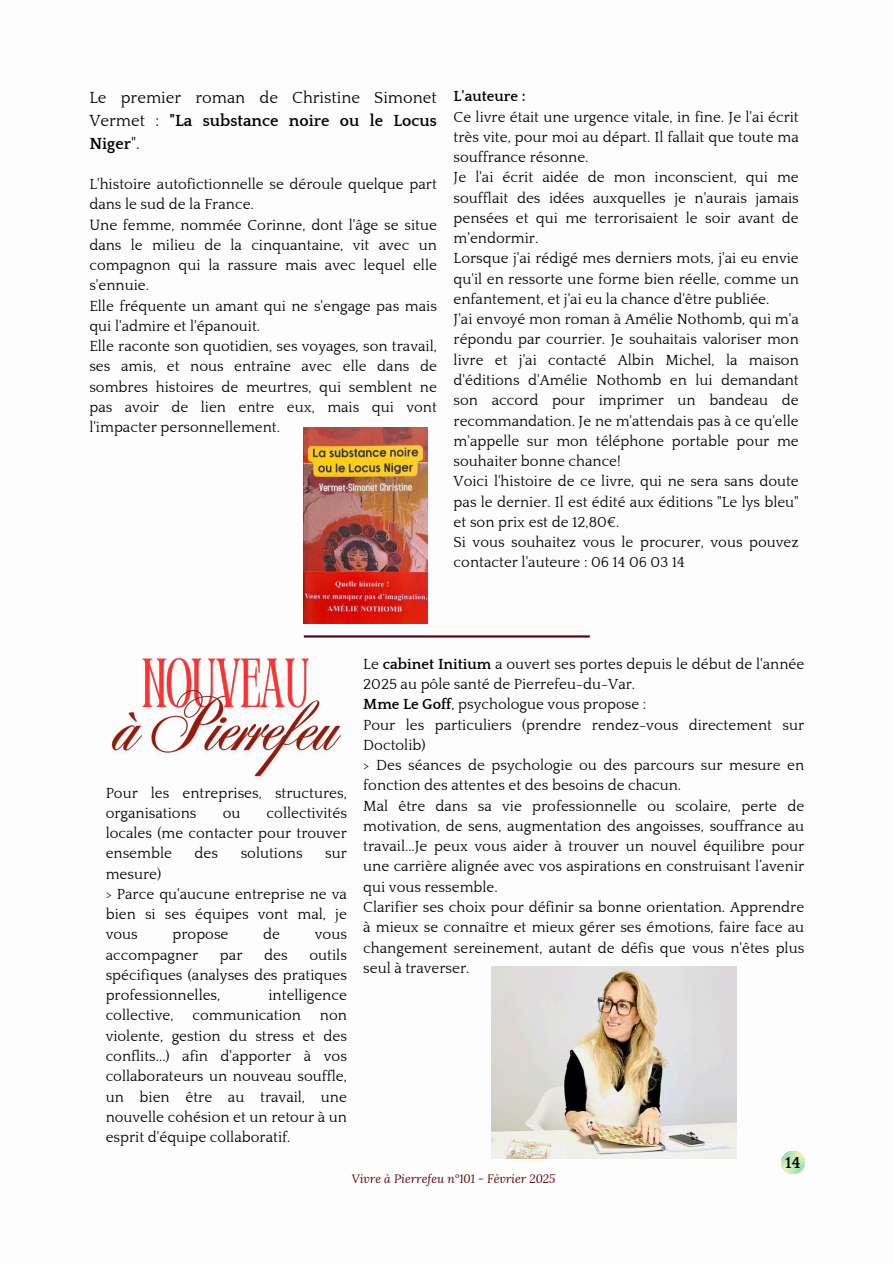
<style>
.page{position:relative;width:894px;height:1264px;background:#fff}
.page>*{position:absolute;margin:0;border:0;box-sizing:border-box;transform-origin:0 0}
.t1{font:16.5px/22.5px "Quattrocento";color:#000;text-align:justify}
.t2{font:700 16.35px "Quattrocento";color:#000}
.t3{font:15px/20.2px "Quattrocento";color:#000}
.t4{font:italic 12px "Lora";color:#5b0905}
.s1{font-weight:700}
</style>
<div class="page">
<img style="left:781px;top:1151px;width:22px;height:22px">
<img style="left:304px;top:427px;width:123px;height:196px">
<hr style="left:304px;top:635px;width:285px;height:2px;background:#5b0905">
<img style="left:491px;top:966px;width:244px;height:192px">
<img style="left:142px;top:658px;width:167px;height:17px">
<img style="left:111px;top:675px;width:230px;height:103px">
<p class="t1" style="left:89px;top:87px;width:349px">Le premier roman de Christine Simonet Vermet : <span class="s1">"La substance noire ou le Locus Niger</span>".</p>
<h3 class="t3" style="left:89px;top:174px;width:349px">L'histoire autofictionnelle se déroule quelque part dans le sud de la France.<br>Une femme, nommée Corinne, dont l'âge se situe dans le milieu de la cinquantaine, vit avec un compagnon qui la rassure mais avec lequel elle s'ennuie.<br>Elle fréquente un amant qui ne s'engage pas mais qui l'admire et l'épanouit.<br>Elle raconte son quotidien, ses voyages, son travail, ses amis, et nous entraîne avec elle dans de sombres histoires de meurtres, qui semblent ne pas avoir de lien entre eux, mais qui vont l'impacter personnellement.</h3>
<p class="t3" style="left:453px;top:87px;width:346px"><span class="s1">L'auteure :<br></span>Ce livre était une urgence vitale, in fine. Je l'ai écrit très vite, pour moi au départ. Il fallait que toute ma souffrance résonne.<br>Je l'ai écrit aidée de mon inconscient, qui me soufflait des idées auxquelles je n'aurais jamais pensées et qui me terrorisaient le soir avant de m'endormir.<br>Lorsque j'ai rédigé mes derniers mots, j'ai eu envie qu'il en ressorte une forme bien réelle, comme un enfantement, et j'ai eu la chance d'être publiée.<br>J'ai envoyé mon roman à Amélie Nothomb, qui m'a répondu par courrier. Je souhaitais valoriser mon livre et j'ai contacté Albin Michel, la maison d'éditions d'Amélie Nothomb en lui demandant son accord pour imprimer un bandeau de recommandation. Je ne m'attendais pas à ce qu'elle m'appelle sur mon téléphone portable pour me souhaiter bonne chance!<br>Voici l'histoire de ce livre, qui ne sera sans doute pas le dernier. Il est édité aux éditions "Le lys bleu" et son prix est de 12,80€.<br>Si vous souhaitez vous le procurer, vous pouvez contacter l'auteure : 06 14 06 03 14</p>
<h3 class="t3" style="left:106px;top:783px;width:243px">Pour les entreprises, structures, organisations</h3>
<h3 class="t3" style="left:106px;top:803px;width:243px;text-align:justify;text-indent:161px">collectivités locales (me contacter pour trouver ensemble</h3>
<h3 class="t3" style="left:222px;top:803px;width:19px">ou</h3>
<h3 class="t3" style="left:194px;top:843px;width:25px">des</h3>
<h3 class="t3" style="left:241px;top:843px;width:63px">solutions</h3>
<h3 class="t3" style="left:325px;top:843px;width:23px">sur</h3>
<h3 class="t3" style="left:106px;top:864px;width:243px">mesure)<br>&gt; Parce qu'aucune entreprise ne va bien si ses équipes vont mal, je vous</h3>
<h3 class="t3" style="left:172px;top:924px;width:57px">propose</h3>
<h3 class="t3" style="left:263px;top:924px;width:18px">de</h3>
<h3 class="t3" style="left:315px;top:924px;width:34px">vous</h3>
<h3 class="t3" style="left:106px;top:945px;width:94px">accompagner</h3>
<h3 class="t3" style="left:220px;top:945px;width:24px">par</h3>
<h3 class="t3" style="left:264px;top:945px;width:25px">des</h3>
<h3 class="t3" style="left:106px;top:945px;width:243px;text-align:justify;text-indent:204px">outils spécifiques (analyses des pratiques professionnelles,</h3>
<h3 class="t3" style="left:268px;top:985px;width:80px">intelligence</h3>
<h3 class="t3" style="left:106px;top:1005px;width:69px">collective,</h3>
<h3 class="t3" style="left:192px;top:1005px;width:110px">communication</h3>
<h3 class="t3" style="left:106px;top:1005px;width:243px;text-align:justify;text-indent:214px">non violente, gestion du stress et des conflits...) afin d'apporter à vos collaborateurs un nouveau souffle, un bien être au travail, une nouvelle cohésion et un retour à un esprit d'équipe collaboratif.</h3>
<h3 class="t3" style="left:363px;top:654px;width:442px">Le <span class="s1">cabinet Initium</span> a ouvert ses portes depuis le début de l'année 2025 au pôle santé de Pierrefeu-du-Var.<br><span class="s1">Mme Le Goff</span>, psychologue vous propose :<br>Pour les particuliers (prendre rendez-vous directement sur Doctolib)<br>&gt; Des séances de psychologie ou des parcours sur mesure en fonction des attentes et des besoins de chacun.<br>Mal être dans sa vie professionnelle ou scolaire, perte de motivation, de sens, augmentation des angoisses, souffrance au travail...Je peux vous aider à trouver un nouvel équilibre pour une carrière alignée avec vos aspirations en construisant l’avenir qui vous ressemble.<br>Clarifier ses choix pour définir sa bonne orientation. Apprendre à mieux se connaître et mieux gérer ses émotions, faire face au changement sereinement, autant de défis que vous n'êtes plus seul à traverser.</h3>
<h3 class="t2" style="left:785px;top:1153px;width:17px">14</h3>
<h3 class="t4" style="left:351px;top:1170px;width:205px">Vivre à Pierrefeu n°101 - Février 2025</h3>
</div>
